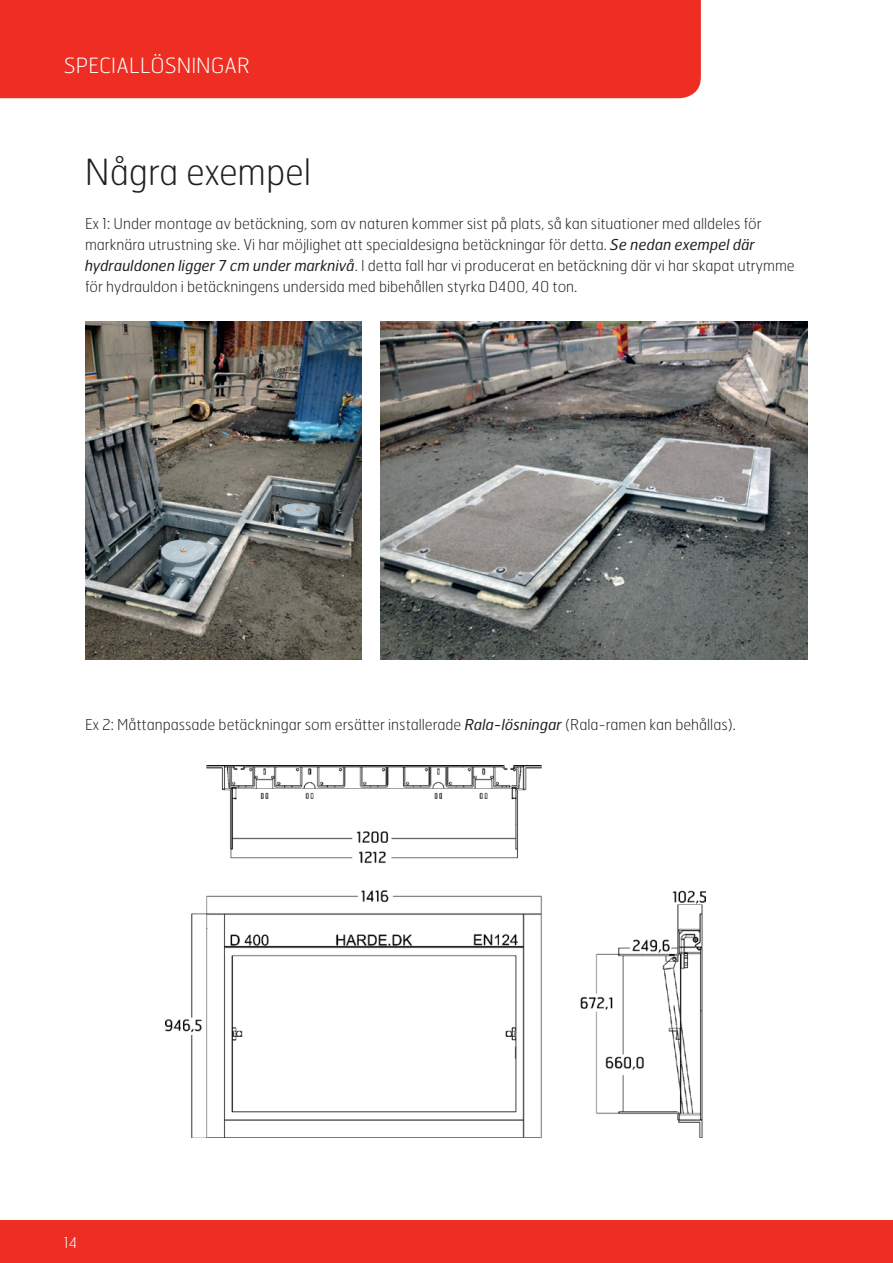
<style>
.page{position:relative;width:893px;height:1263px;background:#fff}
.page>*{position:absolute;margin:0;border:0;box-sizing:border-box;transform-origin:0 0}
.Rubrik_2_16_pkt{font:100 36px "Hermes FB";letter-spacing:-.005em;color:#231f20}
.Text_höger{font:100 21px "Hermes FB";letter-spacing:.005em;color:#fff}
.Brödtext_10_pkt_thin{font:100 15px/21px "Hermes FB";color:#231f20}
.t1{font:100 15px "Hermes FB";color:#fff}
.s1{font-weight:400;font-style:italic}
</style>
<div class="page">
<div style="left:0;top:1220px;width:893px;height:43px;background:#ee2e22"></div>
<div style="left:0;top:0;width:701px;height:98px;background:#ee2e22"></div>
<img style="left:381px;top:321px;width:427px;height:338px">
<img style="left:85px;top:321px;width:276px;height:338px">
<img style="left:166px;top:766px;width:540px;height:371px">
<p class="Text_höger" style="left:64px;top:52px;width:188px">SPECIALLÖSNINGAR</p>
<p class="Rubrik_2_16_pkt" style="left:85px;top:150px;width:228px">Några exempel</p>
<p class="Brödtext_10_pkt_thin" style="left:85px;top:212px;width:711px">Ex 1: Under montage av betäckning, som av naturen kommer sist på plats, så kan situationer med alldeles för marknära utrustning ske. Vi har möjlighet att specialdesigna betäckningar för detta. <span class="s1">Se nedan exempel där hydrauldonen ligger 7 cm under marknivå</span>. I detta fall har vi producerat en betäckning där vi har skapat utrymme för hydrauldon i betäckningens undersida med bibehållen styrka D400, 40 ton.</p>
<p class="Brödtext_10_pkt_thin" style="left:85px;top:714px;width:652px">Ex 2: Måttanpassade betäckningar som ersätter installerade <span class="s1">Rala-lösningar</span> (Rala-ramen kan behållas).</p>
<p class="t1" style="left:64px;top:1233px;width:15px">14</p>
</div>
